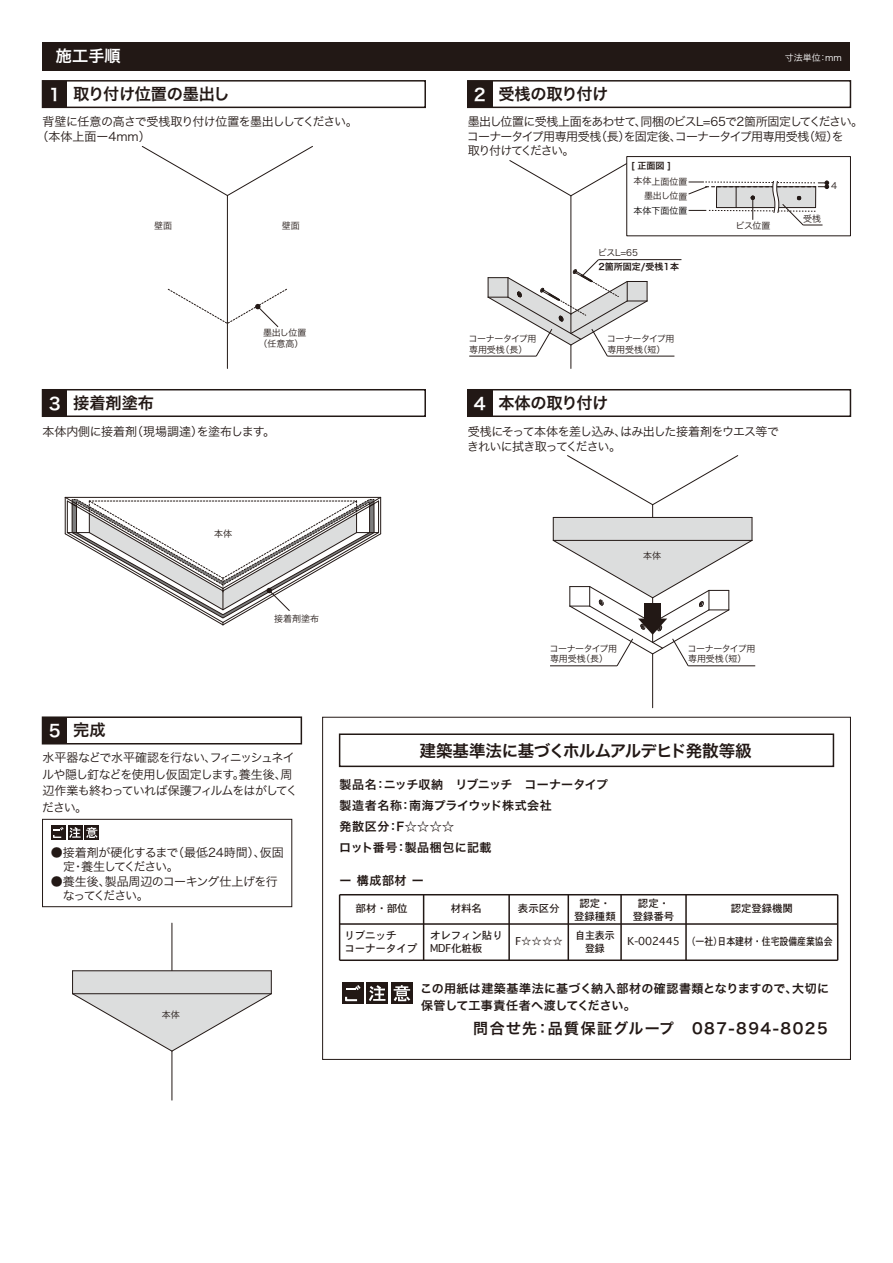
<style>
.page{position:relative;width:893px;height:1263px;background:#fff}
.page>*{position:absolute;margin:0;border:0;box-sizing:border-box;transform-origin:0 0}
.t1{font:16.5px "Hira Kaku Pro W6";letter-spacing:-.035em;color:#221815}
.t2{font:16.2px "Hira Kaku Pro N W6";letter-spacing:-.02em;color:#221815}
.t3{font:16.2px "Hira Kaku Pro N W6";color:#fff}
.t4{font:15px "Hira Kaku Pro W6";letter-spacing:.1em;color:#221815}
.t5{font:12px/14.4px "Hira Kaku Pro W3";letter-spacing:-.055em;color:#221815}
.t6{font:12px/21px "Hira Kaku Pro W6";letter-spacing:.03em;color:#221815}
.t7{font:12px/16.5px "Hira Kaku Pro N W3";letter-spacing:-.065em;color:#221815}
.t8{font:12px/14.4px "Hira Kaku Pro W3";letter-spacing:-.03em;color:#221815}
.t9{font:12px/14.4px "Hira Kaku Pro W3";letter-spacing:-.015em;color:#221815}
.t10{font:12px "Hira Kaku Pro W3";letter-spacing:-.01em;color:#221815}
.t11{font:10.5px/13.5px "Osaka";letter-spacing:-.01em;color:#221815;text-align:center}
.t12{font:10.5px "Osaka";letter-spacing:-.01em;color:#221815;scale:.85 1}
.t13{font:10.5px/13.5px "Osaka";letter-spacing:-.01em;color:#221815;text-align:center;scale:.95 1}
.t14{font:9px/10.8px "Hira Kaku Pro W3";letter-spacing:-.035em;color:#221815}
.t15{font:9px/10.8px "Hira Kaku Pro W3";letter-spacing:-.01em;color:#221815;text-align:center}
.t16{font:9px "Hira Kaku Pro W6";color:#221815}
.t17{font:9px "Hira Kaku Pro W3";color:#fff}
.t18{font:9px "Hira Kaku Pro W3";color:#040000}
.t19{font:9px "Hira Kaku Pro N W6";color:#221815}
.s1{font-family:"Hira Kaku Pro W6";font-size:16.8px;color:#fff}
</style>
<div class="page">
<div style="left:43px;top:43px;width:807px;height:28px;background:#221815"></div>
<hr style="left:652px;top:654px;width:1px;height:54px;background:#221815">
<hr style="left:652px;top:505px;width:1px;height:118px;background:#221815">
<svg style="left:567px;top:455px;width:172px;height:50px"></svg>
<hr style="left:227px;top:196px;width:1px;height:172px;background:#221815">
<svg style="left:141px;top:146px;width:172px;height:50px"></svg>
<svg style="left:167px;top:288px;width:120px;height:39px"></svg>
<hr style="left:571px;top:196px;width:1px;height:118px;background:#221815">
<svg style="left:509px;top:160px;width:117px;height:37px"></svg>
<hr style="left:469px;top:356px;width:67px;height:1px;background:#221815">
<hr style="left:607px;top:356px;width:67px;height:1px;background:#221815">
<hr style="left:598px;top:259px;width:83px;height:1px;background:#221815">
<svg style="left:487px;top:259px;width:161px;height:109px"></svg>
<svg style="left:64px;top:497px;width:317px;height:129px"></svg>
<hr style="left:172px;top:1046px;width:1px;height:54px;background:#221815">
<hr style="left:172px;top:923px;width:1px;height:92px;background:#221815">
<hr style="left:73px;top:970px;width:198px;height:1px;background:#221815">
<svg style="left:72px;top:971px;width:200px;height:81px"></svg>
<hr style="left:550px;top:665px;width:67px;height:1px;background:#221815">
<hr style="left:688px;top:665px;width:67px;height:1px;background:#221815">
<svg style="left:552px;top:517px;width:201px;height:149px"></svg>
<div style="left:43px;top:717px;width:24px;height:27px;background:#221815"></div>
<div style="left:42px;top:716px;width:260px;height:28px;border:2px solid #221815"></div>
<div style="left:43px;top:81px;width:24px;height:26px;background:#221815"></div>
<div style="left:42px;top:80px;width:384px;height:28px;border:2px solid #221815"></div>
<div style="left:468px;top:81px;width:24px;height:26px;background:#221815"></div>
<div style="left:467px;top:80px;width:384px;height:28px;border:2px solid #221815"></div>
<div style="left:43px;top:390px;width:24px;height:26px;background:#221815"></div>
<div style="left:42px;top:389px;width:384px;height:28px;border:2px solid #221815"></div>
<div style="left:468px;top:390px;width:24px;height:26px;background:#221815"></div>
<div style="left:467px;top:389px;width:384px;height:28px;border:2px solid #221815"></div>
<div style="left:626px;top:156px;width:225px;height:80px;background:#fff;border:1px solid #221815"></div>
<svg style="left:688px;top:180px;width:141px;height:46px"></svg>
<div style="left:51px;top:825px;width:14px;height:15px;background:#221815"></div>
<div style="left:68px;top:825px;width:14px;height:15px;background:#221815"></div>
<div style="left:85px;top:825px;width:14px;height:15px;background:#221815"></div>
<svg style="left:53px;top:827px;width:45px;height:11px"></svg>
<div style="left:42px;top:819px;width:250px;height:88px;border:1px solid #221815"></div>
<div style="left:342px;top:983px;width:21px;height:21px;background:#221815"></div>
<div style="left:367px;top:983px;width:21px;height:21px;background:#221815"></div>
<div style="left:391px;top:983px;width:21px;height:21px;background:#221815"></div>
<svg style="left:369px;top:985px;width:16px;height:16px"></svg>
<svg style="left:346px;top:985px;width:15px;height:5px"></svg>
<svg style="left:345px;top:997px;width:12px;height:4px"></svg>
<svg style="left:394px;top:985px;width:16px;height:16px"></svg>
<hr style="left:339px;top:895px;width:1px;height:65px;background:#221815">
<hr style="left:423px;top:895px;width:1px;height:65px;background:#221815">
<hr style="left:508px;top:895px;width:2px;height:65px;background:#221815">
<hr style="left:568px;top:895px;width:1px;height:65px;background:#221815">
<hr style="left:620px;top:895px;width:2px;height:66px;background:#221815">
<hr style="left:685px;top:895px;width:2px;height:66px;background:#221815">
<hr style="left:837px;top:895px;width:1px;height:65px;background:#221815">
<hr style="left:340px;top:894px;width:498px;height:1px;background:#221815">
<hr style="left:340px;top:923px;width:498px;height:2px;background:#221815">
<hr style="left:340px;top:959px;width:498px;height:2px;background:#221815">
<div style="left:339px;top:733px;width:495px;height:34px;border:2px solid #221815"></div>
<h2 class="t3" style="left:56px;top:42px;width:66px">施工手順</h2>
<p class="t17" style="left:785px;top:50px;width:59px">寸法単位：mm</p>
<h2 class="t2" style="left:49px;top:79px;width:183px"><span class="s1">1</span> 取り付け位置の墨出し</h2>
<h2 class="t2" style="left:474px;top:79px;width:136px"><span class="s1">2</span> 受桟の取り付け</h2>
<p class="t8" style="left:37px;top:114px;width:323px;text-indent:6px">背壁に任意の高さで受桟取り付け位置を墨出ししてください。（本体上面ー4mm）</p>
<p class="t5" style="left:467px;top:114px;width:398px">墨出し位置に受桟上面をあわせて、同梱のビスL=65で2箇所固定してください。コーナータイプ用専用受桟（長）を固定後、コーナータイプ用専用受桟（短）を<br>取り付けてください。</p>
<p class="t14" style="left:154px;top:220px;width:19px">壁面</p>
<p class="t14" style="left:282px;top:220px;width:19px">壁面</p>
<p class="t15" style="left:259px;top:327px;width:49px">墨出し位置（任意高）</p>
<p class="t19" style="left:631px;top:157px;width:42px">[ 正面図 ]</p>
<p class="t14" style="left:633px;top:175px;width:56px">本体上面位置</p>
<p class="t14" style="left:831px;top:179px;width:8px">4</p>
<p class="t14" style="left:736px;top:219px;width:37px">ビス位置</p>
<p class="t14" style="left:644px;top:190px;width:45px">墨出し位置</p>
<p class="t18" style="left:633px;top:203px;width:55px">本体下面位置</p>
<p class="t14" style="left:803px;top:212px;width:20px">受桟</p>
<p class="t14" style="left:598px;top:247px;width:42px">ビスL=65</p>
<p class="t16" style="left:598px;top:258px;width:82px">2箇所固定/受桟1本</p>
<p class="t14" style="left:469px;top:332px;width:69px">コーナータイプ用専用受桟（長）</p>
<p class="t14" style="left:607px;top:332px;width:69px">コーナータイプ用専用受桟（短）</p>
<h2 class="t2" style="left:49px;top:388px;width:107px"><span class="s1">3</span> 接着剤塗布</h2>
<h2 class="t2" style="left:474px;top:388px;width:136px"><span class="s1">4</span> 本体の取り付け</h2>
<p class="t10" style="left:43px;top:421px;width:234px">本体内側に接着剤（現場調達）を塗布します。</p>
<p class="t5" style="left:467px;top:424px;width:313px">受桟にそって本体を差し込み、はみ出した接着剤をウエス等できれいに拭き取ってください。</p>
<p class="t14" style="left:214px;top:527px;width:19px">本体</p>
<p class="t14" style="left:274px;top:612px;width:46px">接着剤塗布</p>
<p class="t14" style="left:643px;top:549px;width:19px">本体</p>
<p class="t14" style="left:549px;top:642px;width:69px">コーナータイプ用専用受桟（長）</p>
<p class="t14" style="left:688px;top:642px;width:69px">コーナータイプ用専用受桟（短）</p>
<h2 class="t2" style="left:49px;top:715px;width:58px"><span class="s1">5</span> 完成</h2>
<p class="t7" style="left:42px;top:748px;width:257px">水平器などで水平確認を行ない、フィニッシュネイルや隠し釘などを使用し仮固定します。養生後、周辺作業も終わっていれば保護フィルムをはがしてください。</p>
<p class="t9" style="left:63px;top:844px;width:222px;text-indent:-12px">●接着剤が硬化するまで（最低24時間）、仮固定・養生してください。</p>
<p class="t5" style="left:63px;top:873px;width:217px;text-indent:-12px">●養生後、製品周辺のコーキング仕上げを行なってください。</p>
<p class="t14" style="left:162px;top:1009px;width:19px">本体</p>
<h1 class="t1" style="left:420px;top:736px;width:334px">建築基準法に基づくホルムアルデヒド発散等級</h1>
<p class="t6" style="left:339px;top:773px;width:270px">製品名：ニッチ収納　リブニッチ　コーナータイプ製造者名称：南海プライウッド株式会社<br>発散区分：F☆☆☆☆<br>ロット番号：製品梱包に記載</p>
<p class="t6" style="left:340px;top:869px;width:86px">ー 構成部材 ー</p>
<p class="t11" style="left:356px;top:901px;width:54px">部材・部位</p>
<p class="t11" style="left:451px;top:901px;width:33px">材料名</p>
<p class="t11" style="left:518px;top:901px;width:43px">表示区分</p>
<p class="t11" style="left:574px;top:896px;width:43px">認定・登録種類</p>
<p class="t11" style="left:633px;top:896px;width:43px">認定・登録番号</p>
<p class="t11" style="left:731px;top:901px;width:64px">認定登録機関</p>
<p class="t11" style="left:344px;top:928px;width:74px;text-align:left">リブニッチ<br>コーナータイプ</p>
<p class="t12" style="left:687px;top:934px;width:173px">（一社）日本建材・住宅設備産業協会</p>
<p class="t11" style="left:430px;top:928px;width:74px;text-align:left">オレフィン貼り<br>MDF化粧板</p>
<p class="t11" style="left:515px;top:934px;width:49px">F☆☆☆☆</p>
<p class="t13" style="left:575px;top:928px;width:43px">自主表示登録</p>
<p class="t11" style="left:627px;top:934px;width:54px">K-002445</p>
<p class="t6" style="left:420px;top:980px;width:410px;line-height:16.5px">この用紙は建築基準法に基づく納入部材の確認書類となりますので、大切に保管して工事責任者へ渡してください。</p>
<p class="t4" style="left:473px;top:1014px;width:356px">問合せ先：品質保証グループ　087-894-8025</p>
</div>
